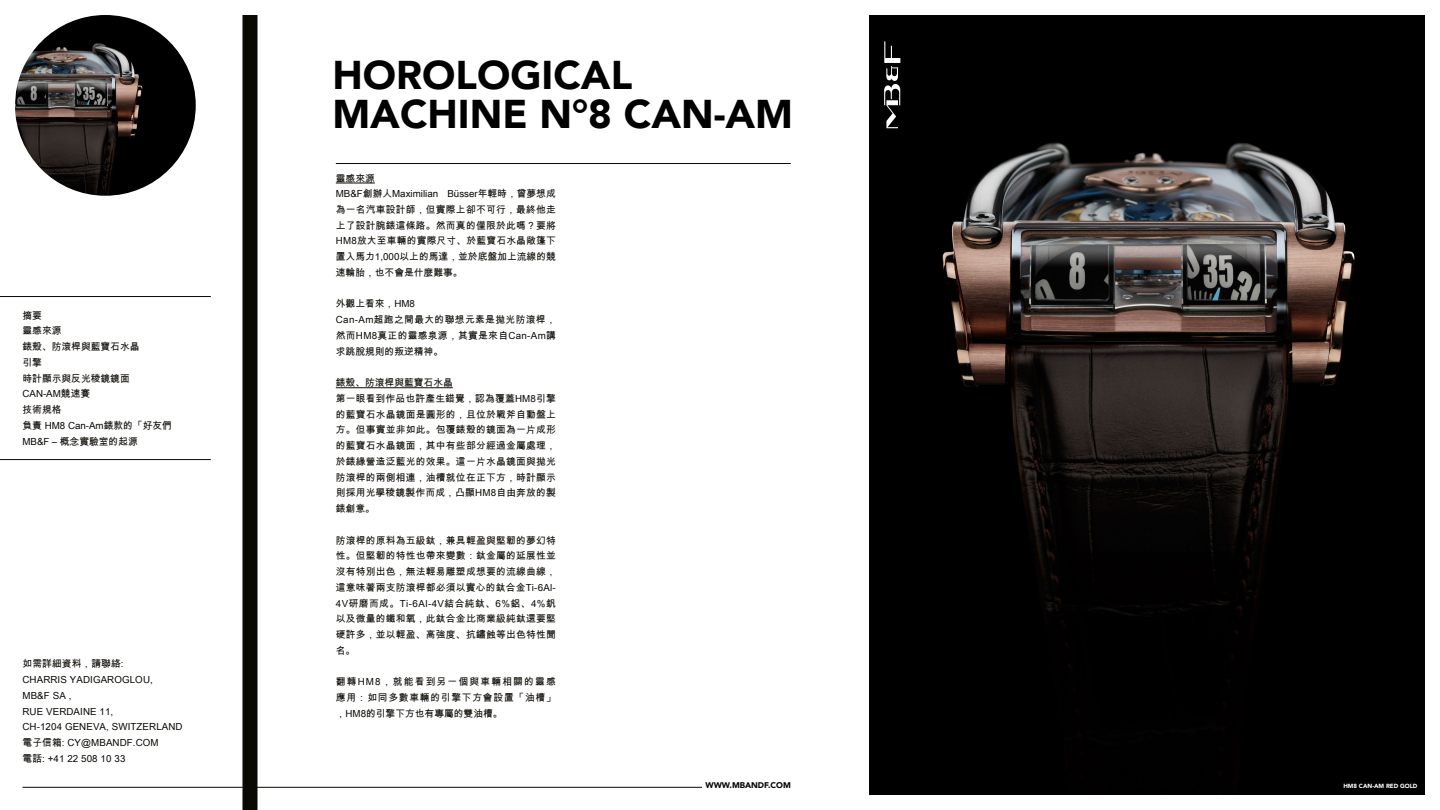
<style>
.page{position:relative;width:1440px;height:810px;background:#fff}
.page>*{position:absolute;margin:0;border:0;box-sizing:border-box;transform-origin:0 0}
.t1{font:900 40.12px/39.5px "Avenir";color:#000}
.t2{font:9.75px/15.8px "Arial Unicode MS";letter-spacing:.02em;color:#0b0904}
.t3{font:9.75px/15.8px "Arial Unicode MS";color:#0b0904}
.t4{font:900 8.25px "Avenir";color:#000}
.t5{font:900 6px "Avenir";color:#fff}
</style>
<div class="page">
<hr style="left:22px;top:787px;width:680px;height:1px;background:#0b0904">
<hr style="left:336px;top:163px;width:455px;height:1px;background:#0b0904">
<img style="left:15px;top:15px;width:181px;height:181px;border-radius:90px">
<div style="left:242px;top:15px;width:15px;height:795px;background:#0b0904"></div>
<hr style="left:0;top:296px;width:211px;height:1px;background:#0b0904">
<hr style="left:0;top:459px;width:211px;height:1px;background:#0b0904">
<img style="left:869px;top:15px;width:556px;height:780px">
<svg style="left:884px;top:41px;width:16px;height:87px"></svg>
<hr style="left:336px;top:183px;width:39px;height:1px;background:#0b0904">
<hr style="left:336px;top:388px;width:117px;height:1px;background:#0b0904">
<p class="t3" style="left:22px;top:307px;width:151px">摘要<br>靈感來源<br>錶殼、防滾桿與藍寶石水晶<br>引擎<br>時計顯示與反光稜鏡鏡面<br>CAN-AM競速賽<br>技術規格<br>負責 HM8 Can-Am錶款的「好友們<br>MB&amp;F – 概念實驗室的起源</p>
<p class="t2" style="left:22px;top:656px;width:162px">如需詳細資料，請聯絡:<br>CHARRIS YADIGAROGLOU,<br>MB&amp;F SA ,<br>RUE VERDAINE 11,<br>CH-1204 GENEVA, SWITZERLAND電子信箱: CY@MBANDF.COM<br>電話: +41 22 508 10 33</p>
<h1 class="t1" style="left:332px;top:54px;width:462px">HOROLOGICAL<br>MACHINE N°8 CAN-AM</h1>
<p class="t2" style="left:336px;top:170px;width:222px">靈感來源<br>MB&amp;F創辦人Maximilian Büsser年輕時，曾夢想成為一名汽車設計師，但實際上卻不可行，最終他走上了設計腕錶這條路。然而真的僅限於此嗎？要將<br>HM8放大至車輛的實際尺寸、於藍寶石水晶敞篷下置入馬力1,000以上的馬達，並於底盤加上流線的競速輪胎，也不會是什麼難事。</p>
<p class="t2" style="left:336px;top:296px;width:222px">外觀上看來，HM8<br>Can-Am超跑之間最大的聯想元素是拋光防滾桿，然而HM8真正的靈感泉源，其實是來自Can-Am講求跳脫規則的叛逆精神。</p>
<p class="t2" style="left:336px;top:375px;width:222px">錶殼、防滾桿與藍寶石水晶<br>第一眼看到作品也許產生錯覺，認為覆蓋HM8引擎的藍寶石水晶鏡面是圓形的，且位於戰斧自動盤上方。但事實並非如此。包覆錶殼的鏡面為一片成形的藍寶石水晶鏡面，其中有些部分經過金屬處理，於錶緣營造泛藍光的效果。這一片水晶鏡面與拋光防滾桿的兩側相連，油槽就位在正下方，時計顯示則採用光學稜鏡製作而成，凸顯HM8自由奔放的製錶創意。</p>
<p class="t2" style="left:336px;top:532px;width:222px;text-align:justify">防滾桿的原料為五級鈦，兼具輕盈與堅韌的夢幻特性。但堅韌的特性也帶來變數：鈦金屬的延展性並沒有特別出色，無法輕易雕塑成想要的流線曲線，這意味著兩支防滾桿都必須以實心的鈦合金Ti-6Al-4V研磨而成。Ti-6Al-4V結合純鈦、6%鋁、4%釩以及微量的鐵和氧，此鈦合金比商業級純鈦還要堅硬許多，並以輕盈、高強度、抗鏽蝕等出色特性聞名。</p>
<p class="t2" style="left:336px;top:674px;width:222px;text-align:justify">翻轉HM8，就能看到另一個與車輛相關的靈感應用：如同多數車輛的引擎下方會設置「油槽」，HM8的引擎下方也有專屬的雙油槽。</p>
<p class="t4" style="left:705px;top:778px;width:87px">WWW.MBANDF.COM</p>
<p class="t5" style="left:1343px;top:780px;width:76px">HM8 CAN-AM RED GOLD</p>
</div>
